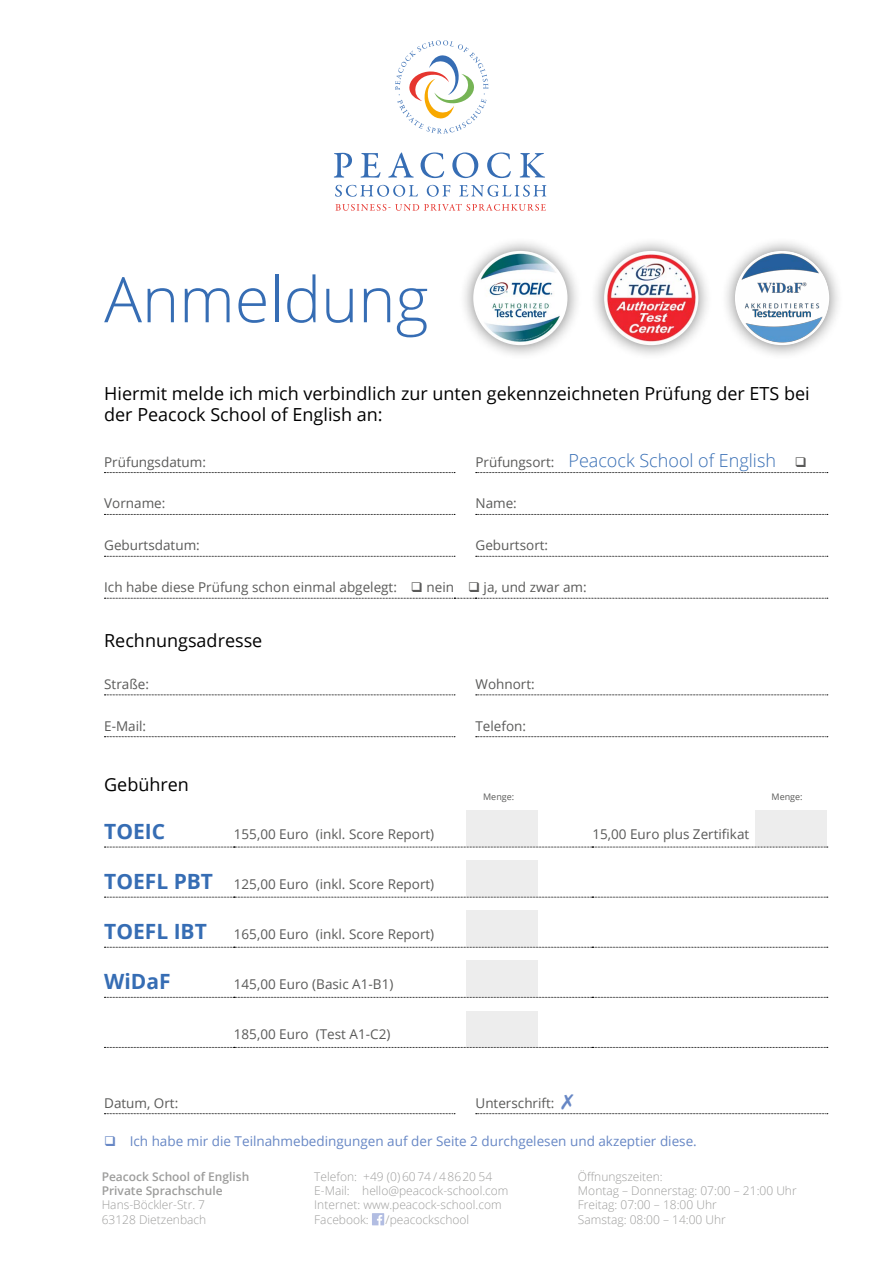
<style>
.page{position:relative;width:893px;height:1263px;background:#fff}
.page>*{position:absolute;margin:0;border:0;box-sizing:border-box;transform-origin:0 0}
.t1{font:300 63px "Open Sans";color:#366db4}
.t2{font:700 21px "Open Sans";color:#366db4}
.t3{font:18px/21.6px "Open Sans";color:#000}
.t4{font:300 18px "Open Sans";color:#366db4}
.t5{font:13.5px "Open Sans";color:#5a5a59}
.t6{font:13.5px "Open Sans";color:#6787c5}
.t7{font:300 12px/14.4px "Open Sans";color:#9d9d9c}
.t8{font:600 12px/14.4px "Open Sans";color:#9d9d9c}
.t9{font:9px "Open Sans";color:#5a5a59}
.s1{font-weight:400;font-size:13.5px;color:#5a5a59}
.s2{font-weight:700;font-size:21px;color:#366db4}
.s3{color:#6787c5}
</style>
<div class="page">
<div style="left:466px;top:1011px;width:71px;height:36px;background:#ededed"></div>
<div style="left:755px;top:810px;width:72px;height:37px;background:#ededed"></div>
<div style="left:466px;top:810px;width:71px;height:37px;background:#ededed"></div>
<div style="left:466px;top:860px;width:71px;height:37px;background:#ededed"></div>
<div style="left:466px;top:910px;width:71px;height:37px;background:#ededed"></div>
<div style="left:466px;top:961px;width:71px;height:36px;background:#ededed"></div>
<svg style="left:372px;top:1213px;width:12px;height:12px"></svg>
<svg style="left:334px;top:153px;width:18px;height:25px"></svg>
<svg style="left:360px;top:153px;width:20px;height:25px"></svg>
<svg style="left:388px;top:152px;width:26px;height:26px"></svg>
<svg style="left:421px;top:152px;width:23px;height:26px"></svg>
<svg style="left:452px;top:152px;width:26px;height:26px"></svg>
<svg style="left:487px;top:152px;width:24px;height:26px"></svg>
<svg style="left:520px;top:153px;width:25px;height:25px"></svg>
<svg style="left:335px;top:204px;width:211px;height:7px"></svg>
<svg style="left:335px;top:185px;width:83px;height:12px"></svg>
<svg style="left:427px;top:185px;width:23px;height:12px"></svg>
<svg style="left:459px;top:185px;width:87px;height:12px"></svg>
<svg style="left:395px;top:40px;width:93px;height:94px"></svg>
<div style="left:458px;top:236px;width:124px;height:124px;background:#000;opacity:.5"></div>
<img style="left:473px;top:251px;width:94px;height:94px;border-radius:47px">
<div style="left:720px;top:236px;width:124px;height:124px;background:#000;opacity:.5"></div>
<img style="left:735px;top:251px;width:94px;height:94px;border-radius:47px">
<div style="left:589px;top:236px;width:124px;height:124px;background:#000;opacity:.5"></div>
<img style="left:604px;top:251px;width:94px;height:94px;border-radius:47px">
<svg style="left:104px;top:598px;width:724px;height:1px"></svg>
<svg style="left:104px;top:472px;width:351px;height:1px"></svg>
<svg style="left:104px;top:514px;width:351px;height:1px"></svg>
<svg style="left:104px;top:556px;width:351px;height:1px"></svg>
<svg style="left:476px;top:514px;width:352px;height:1px"></svg>
<svg style="left:476px;top:556px;width:352px;height:1px"></svg>
<svg style="left:104px;top:695px;width:351px;height:1px"></svg>
<svg style="left:104px;top:736px;width:351px;height:1px"></svg>
<svg style="left:476px;top:695px;width:352px;height:1px"></svg>
<svg style="left:476px;top:736px;width:352px;height:1px"></svg>
<svg style="left:104px;top:847px;width:724px;height:1px"></svg>
<svg style="left:104px;top:897px;width:724px;height:1px"></svg>
<svg style="left:104px;top:947px;width:724px;height:1px"></svg>
<svg style="left:104px;top:997px;width:724px;height:1px"></svg>
<svg style="left:104px;top:1047px;width:724px;height:1px"></svg>
<svg style="left:104px;top:1113px;width:351px;height:1px"></svg>
<svg style="left:476px;top:1113px;width:352px;height:1px"></svg>
<svg style="left:476px;top:472px;width:352px;height:1px"></svg>
<h1 class="t1" style="left:104px;top:256px;width:326px">Anmeldung</h1>
<h3 class="t3" style="left:104px;top:382px;width:707px">Hiermit melde ich mich verbindlich zur unten gekennzeichneten Prüfung der ETS bei der Peacock School of English an:</h3>
<p class="t5" style="left:104px;top:452px;width:103px">Prüfungsdatum:</p>
<h3 class="t4" style="left:475px;top:448px;width:302px"><span class="s1">Prüfungsort:</span> Peacock School of English</h3>
<p class="t5" style="left:104px;top:494px;width:63px">Vorname:</p>
<p class="t5" style="left:475px;top:494px;width:43px">Name:</p>
<p class="t5" style="left:104px;top:536px;width:97px">Geburtsdatum:</p>
<p class="t5" style="left:475px;top:536px;width:74px">Geburtsort:</p>
<p class="t5" style="left:104px;top:578px;width:484px">Ich habe diese Prüfung schon einmal abgelegt: ❑ nein ❑ ja, und zwar am:</p>
<h3 class="t3" style="left:104px;top:629px;width:160px">Rechnungsadresse</h3>
<p class="t5" style="left:104px;top:675px;width:46px">Straße:</p>
<p class="t5" style="left:475px;top:675px;width:61px">Wohnort:</p>
<p class="t5" style="left:104px;top:716px;width:43px">E-Mail:</p>
<p class="t5" style="left:475px;top:716px;width:52px">Telefon:</p>
<h3 class="t3" style="left:104px;top:773px;width:86px">Gebühren</h3>
<h2 class="t2" style="left:104px;top:816px;width:62px">TOEIC</h2>
<p class="t5" style="left:234px;top:824px;width:202px">155,00 Euro (inkl. Score Report)</p>
<p class="t5" style="left:592px;top:824px;width:158px">15,00 Euro plus Zertifikat</p>
<p class="t5" style="left:104px;top:874px;width:332px"><span class="s2">TOEFL PBT</span> 125,00 Euro (inkl. Score Report)</p>
<h2 class="t2" style="left:104px;top:916px;width:104px">TOEFL IBT</h2>
<p class="t5" style="left:234px;top:924px;width:202px">165,00 Euro (inkl. Score Report)</p>
<h2 class="t2" style="left:104px;top:966px;width:68px">WiDaF</h2>
<p class="t5" style="left:234px;top:975px;width:161px">145,00 Euro (Basic A1-B1)</p>
<p class="t5" style="left:234px;top:1025px;width:158px">185,00 Euro (Test A1-C2)</p>
<p class="t9" style="left:483px;top:791px;width:33px">Menge:</p>
<p class="t9" style="left:771px;top:791px;width:33px">Menge:</p>
<p class="t5" style="left:104px;top:1093px;width:76px">Datum, Ort:</p>
<p class="t5" style="left:475px;top:1093px;width:99px">Unterschrift: <span class="s3">✗</span></p>
<p class="t6" style="left:104px;top:1131px;width:594px">❑ Ich habe mir die Teilnahmebedingungen auf der Seite 2 durchgelesen und akzeptier diese.</p>
<p class="t8" style="left:102px;top:1169px;width:149px">Peacock School of English<br>Private Sprachschule</p>
<p class="t7" style="left:102px;top:1197px;width:106px">Hans-Böckler-Str. 7<br>63128 Dietzenbach</p>
<p class="t7" style="left:314px;top:1169px;width:196px">Telefon: +49 (0) 60 74 / 4 86 20 54<br>E-Mail: hello@peacock-school.com<br>Internet: www.peacock-school.com<br>Facebook:</p>
<p class="t7" style="left:386px;top:1212px;width:85px">/peacockschool</p>
<p class="t7" style="left:578px;top:1169px;width:220px">Öffnungszeiten:<br>Montag – Donnerstag: 07:00 – 21:00 Uhr<br>Freitag: 07:00 – 18:00 Uhr<br>Samstag: 08:00 – 14:00 Uhr</p>
</div>
